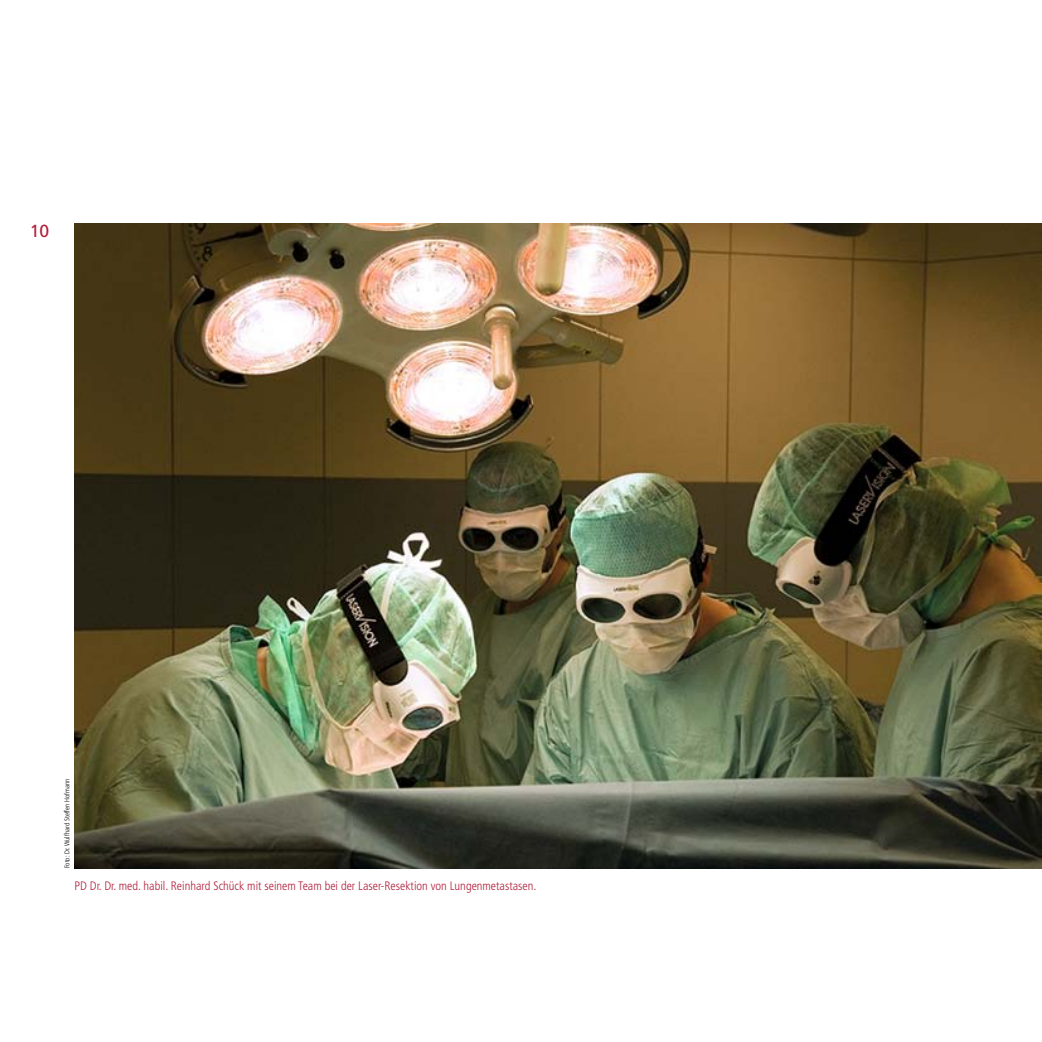
<style>
.page{position:relative;width:1042px;height:1042px;background:#fff}
.page>*{position:absolute;margin:0;border:0;box-sizing:border-box;transform-origin:0 0}
.t1{font:17.5px "Frutiger";color:#b0203b}
.t2{font:300 condensed 12.25px "Frutiger";color:#b0203b}
.t3{font:300 condensed 7px "Frutiger";color:#000}
</style>
<div class="page">
<img style="left:74px;top:223px;width:967px;height:645px">
<h1 class="t1" style="left:30px;top:221px;width:21px">10</h1>
<p class="t3" style="left:63px;top:868px;width:91px;rotate:-90deg">Foto: Dr. Wulfhard Steffen Hofmann</p>
<p class="t2" style="left:74px;top:879px;width:463px">PD Dr. Dr. med. habil. Reinhard Schück mit seinem Team bei der Laser-Resektion von Lungenmetastasen.</p>
</div>
